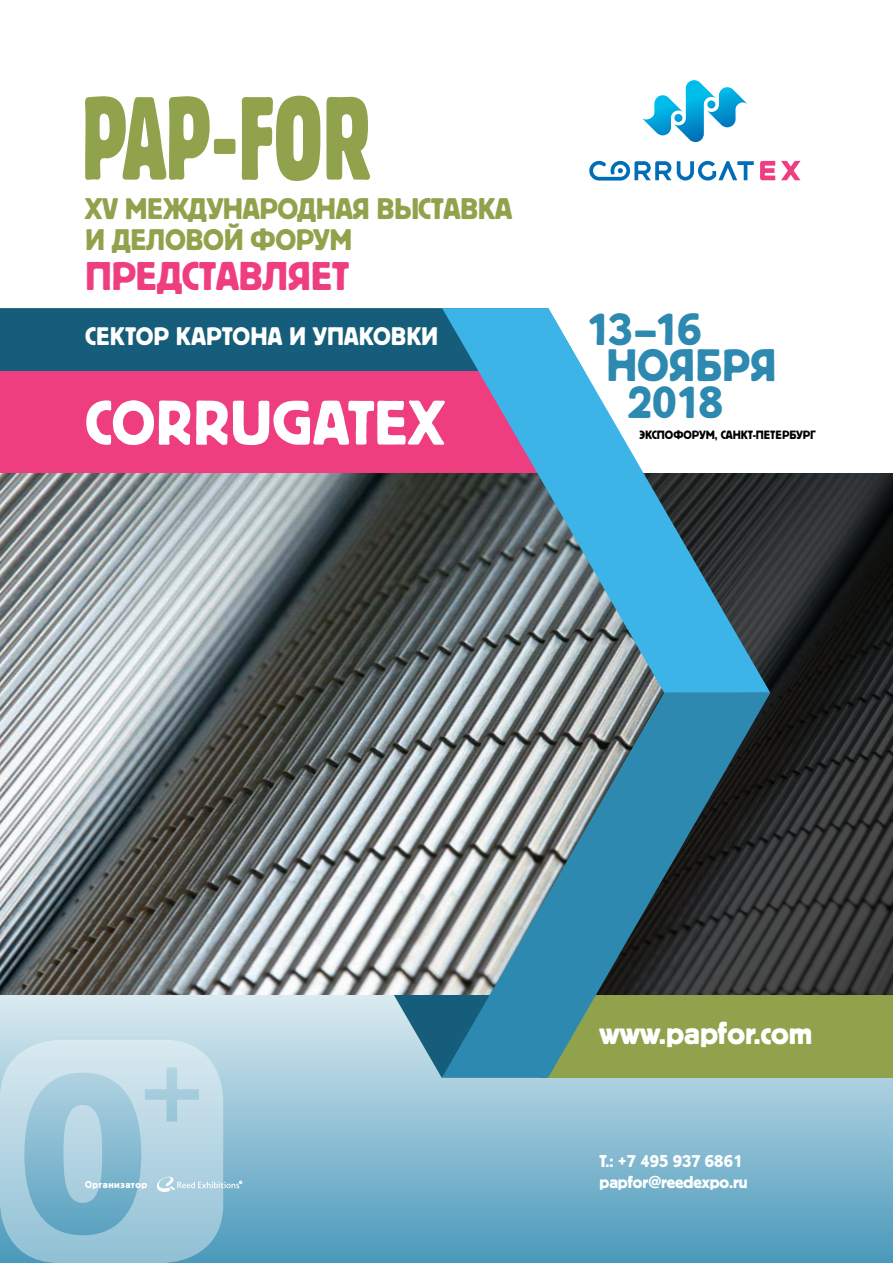
<style>
.page{position:relative;width:893px;height:1263px;background:#fff}
.page>*{position:absolute;margin:0;border:0;box-sizing:border-box;transform-origin:0 0}
.t1{font:65.55px "Bloc C";letter-spacing:.005em;color:#fff}
.t2{font:47.55px "Bloc C";color:#2d89b0}
.t3{font:42px "Bloc C";letter-spacing:-.01em;color:#ee3e80}
.t4{font:33px "Bloc C";color:#fff}
.t5{font:31.2px/31.2px "Bloc C";letter-spacing:-.01em;color:#90a24c}
.t6{font:26.55px "Bloc C";letter-spacing:.005em;color:#fff}
.t7{font:18px/21.6px "Bloc C";color:#fff}
.t8{font:12.6px "Bloc C";color:#000}
.t9{font:10.5px "Bloc C";letter-spacing:.05em;color:#fff}
</style>
<div class="page">
<svg style="left:0;top:995px;width:893px;height:268px;background:#88bcd1"></svg>
<svg style="left:0;top:1040px;width:223px;height:223px;background:#a5ccdc"></svg>
<div style="left:541px;top:995px;width:352px;height:82px;background:#90a24c"></div>
<img style="left:770px;top:473px;width:123px;height:522px">
<img style="left:0;top:473px;width:442px;height:522px">
<div style="left:0;top:308px;width:442px;height:64px;background:#155d7a"></div>
<div style="left:0;top:372px;width:551px;height:101px;background:#ee3e80"></div>
<svg style="left:394px;top:995px;width:48px;height:82px;background:#679aaf"></svg>
<svg style="left:85px;top:95px;width:285px;height:86px"></svg>
<svg style="left:156px;top:1176px;width:86px;height:17px"></svg>
<svg style="left:442px;top:308px;width:328px;height:385px"></svg>
<svg style="left:442px;top:693px;width:328px;height:384px;background:#5b7d7f"></svg>
<svg style="left:642px;top:80px;width:106px;height:62px"></svg>
<svg style="left:589px;top:161px;width:165px;height:20px"></svg>
<svg style="left:760px;top:161px;width:40px;height:19px"></svg>
<p class="t5" style="left:85px;top:192px;width:429px">XV МЕЖДУНАРОДНАЯ ВЫСТАВКА<br>И ДЕЛОВОЙ ФОРУМ</p>
<h3 class="t3" style="left:85px;top:254px;width:266px">ПРЕДСТАВЛЯЕТ</h3>
<p class="t6" style="left:85px;top:322px;width:355px">СЕКТОР КАРТОНА И УПАКОВКИ</p>
<h1 class="t1" style="left:85px;top:388px;width:361px">CORRUGATEX</h1>
<h2 class="t2" style="left:585px;top:304px;width:118px">13–16</h2>
<h2 class="t2" style="left:606px;top:340px;width:172px">НОЯБРЯ</h2>
<h2 class="t2" style="left:627px;top:377px;width:97px">2018</h2>
<p class="t8" style="left:639px;top:428px;width:178px">ЭКСПОФОРУМ, САНКТ-ПЕТЕРБУРГ</p>
<p class="t9" style="left:85px;top:1179px;width:64px">Организатор</p>
<p class="t4" style="left:600px;top:1016px;width:214px">www.papfor.com</p>
<p class="t7" style="left:600px;top:1150px;width:150px">T.: +7 495 937 6861 papfor@reedexpo.ru</p>
</div>
